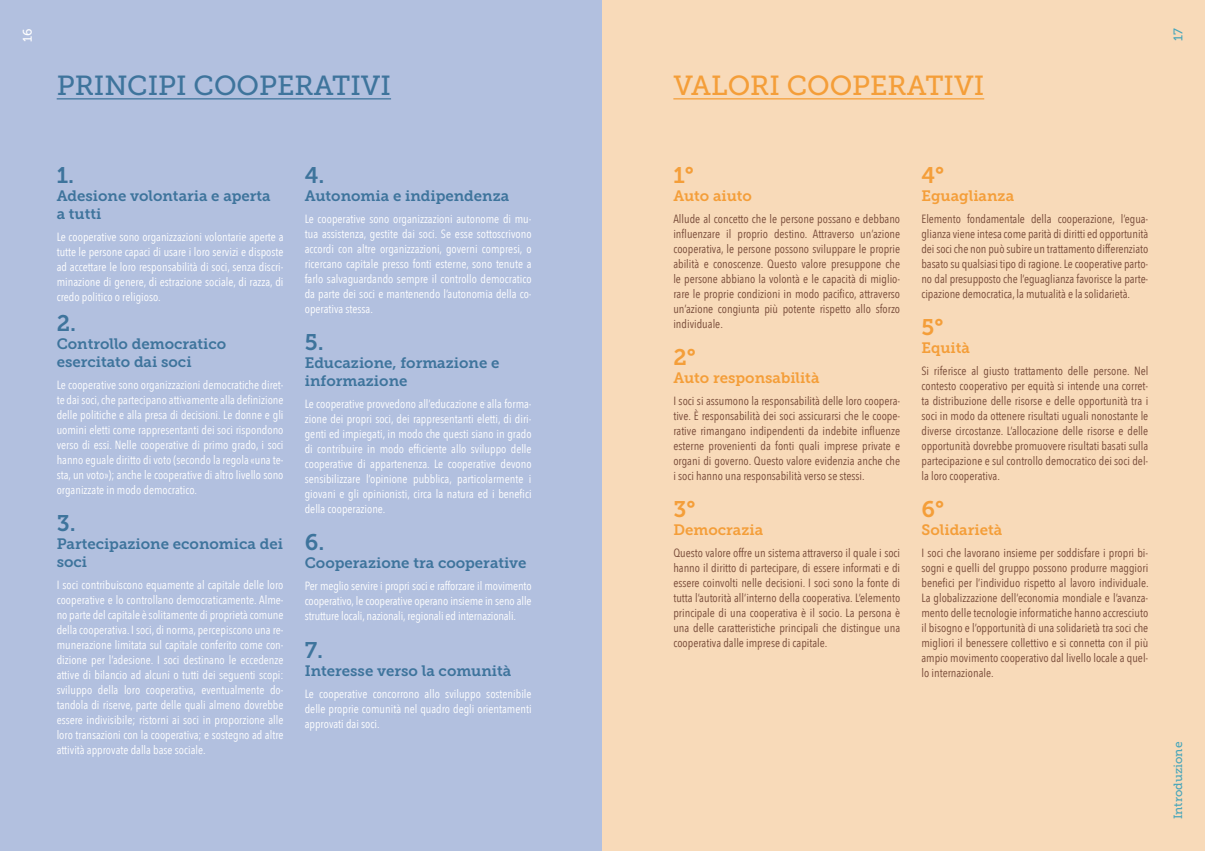
<style>
.page{position:relative;width:1205px;height:851px;background:#fff}
.page>*{position:absolute;margin:0;border:0;box-sizing:border-box;transform-origin:0 0}
.t1{font:27.5px "Museo Slab 500";color:#3e749c}
.t2{font:27.5px "Museo Slab 500";color:#f49e39}
.t3{font:22.5px "Museo Slab 700";color:#3e749c}
.t4{font:22.5px "Museo Slab 700";color:#f49e39}
.t5{font:15px/18px "Museo Slab 700";color:#3e749c}
.t6{font:15px "Museo Slab 700";color:#f49e39}
.t7{font:12.5px "Museo Slab 500";color:#fff}
.t8{font:12.5px "Museo Slab 500";color:#46a5ba}
.t9{font:11.88px/15px "Avenir Next Condensed";color:#fff;text-align:justify}
.t10{font:11.88px/15px "Avenir Next Condensed";color:#764937;text-align:justify}
.t11{font:11.88px "Museo Slab 500";color:#46a5ba}
</style>
<div class="page">
<div style="left:0;top:0;width:602px;height:850px;background:#b2c0df"></div>
<div style="left:602px;top:0;width:603px;height:850px;background:#f8dab9"></div>
<hr style="left:57px;top:98px;width:334px;height:1px;background:#3e749c">
<hr style="left:673px;top:98px;width:311px;height:1px;background:#f49e39">
<p class="t7" style="left:21px;top:42px;width:15px;rotate:-90deg">16</p>
<p class="t8" style="left:1171px;top:41px;width:14px;rotate:-90deg">17</p>
<h1 class="t1" style="left:57px;top:70px;width:336px">PRINCIPI COOPERATIVI</h1>
<h1 class="t2" style="left:673px;top:70px;width:312px">VALORI COOPERATIVI</h1>
<h2 class="t3" style="left:57px;top:162px;width:19px">1.</h2>
<p class="t5" style="left:57px;top:186px;width:216px">Adesione volontaria e aperta a tutti</p>
<p class="t9" style="left:57px;top:228px;width:228px">Le cooperative sono organizzazioni volontarie aperte a tutte le persone capaci di usare i loro servizi e disposte ad accettare le loro responsabilità di soci, senza discri&shy;minazione di genere, di estrazione sociale, di razza, di credo politico o religioso.</p>
<h2 class="t3" style="left:57px;top:310px;width:21px">2.</h2>
<p class="t5" style="left:57px;top:335px;width:171px">Controllo democratico esercitato dai soci</p>
<p class="t9" style="left:57px;top:376px;width:228px">Le cooperative sono organizzazioni democratiche diret&shy;te dai soci, che partecipano attivamente alla definizione delle politiche e alla presa di decisioni. Le donne e gli uomini eletti come rappresentanti dei soci rispondono verso di essi. Nelle cooperative di primo grado, i soci hanno eguale diritto di voto (secondo la regola «una te&shy;sta, un voto»); anche le cooperative di altro livello sono organizzate in modo democratico.</p>
<h2 class="t3" style="left:57px;top:510px;width:21px">3.</h2>
<p class="t5" style="left:57px;top:535px;width:228px">Partecipazione economica dei soci</p>
<p class="t9" style="left:57px;top:577px;width:228px">I soci contribuiscono equamente al capitale delle loro cooperative e lo controllano democraticamente. Alme&shy;no parte del capitale è solitamente di proprietà comune della cooperativa. I soci, di norma, percepiscono una re&shy;munerazione limitata sul capitale conferito come con&shy;dizione per l’adesione. I soci destinano le eccedenze attive di bilancio ad alcuni o tutti dei seguenti scopi: sviluppo della loro cooperativa, eventualmente do&shy;tandola di riserve, parte delle quali almeno dovrebbe essere indivisibile; ristorni ai soci in proporzione alle loro transazioni con la cooperativa; e sostegno ad altre attività approvate dalla base sociale.</p>
<h2 class="t3" style="left:305px;top:162px;width:21px">4.</h2>
<p class="t5" style="left:305px;top:186px;width:206px">Autonomia e indipendenza</p>
<p class="t9" style="left:305px;top:210px;width:228px">Le cooperative sono organizzazioni autonome di mu&shy;tua assistenza, gestite dai soci. Se esse sottoscrivono accordi con altre organizzazioni, governi compresi, o ricercano capitale presso fonti esterne, sono tenute a farlo salvaguardando sempre il controllo democratico da parte dei soci e mantenendo l’autonomia della co&shy;operativa stessa.</p>
<h2 class="t3" style="left:305px;top:329px;width:20px">5.</h2>
<p class="t5" style="left:305px;top:354px;width:196px">Educazione, formazione e informazione</p>
<p class="t9" style="left:305px;top:396px;width:228px">Le cooperative provvedono all’educazione e alla forma&shy;zione dei propri soci, dei rappresentanti eletti, di diri&shy;genti ed impiegati, in modo che questi siano in grado di contribuire in modo efficiente allo sviluppo delle cooperative di appartenenza. Le cooperative devono sensibilizzare l’opinione pubblica, particolarmente i giovani e gli opinionisti, circa la natura ed i benefici della cooperazione.</p>
<h2 class="t3" style="left:305px;top:529px;width:21px">6.</h2>
<p class="t5" style="left:305px;top:554px;width:223px">Cooperazione tra cooperative</p>
<p class="t9" style="left:305px;top:578px;width:228px">Per meglio servire i propri soci e rafforzare il movimento cooperativo, le cooperative operano insieme in seno alle strutture locali, nazionali, regionali ed internazionali.</p>
<h2 class="t3" style="left:305px;top:637px;width:20px">7.</h2>
<p class="t5" style="left:305px;top:661px;width:208px">Interesse verso la comunità</p>
<p class="t9" style="left:305px;top:685px;width:228px">Le cooperative concorrono allo sviluppo sostenibile delle proprie comunità nel quadro degli orientamenti approvati dai soci.</p>
<h2 class="t4" style="left:673px;top:162px;width:22px">1°</h2>
<p class="t6" style="left:673px;top:187px;width:80px">Auto aiuto</p>
<p class="t10" style="left:673px;top:210px;width:228px">Allude al concetto che le persone possano e debbano influenzare il proprio destino. Attraverso un’azione cooperativa, le persone possono sviluppare le proprie abilità e conoscenze. Questo valore presuppone che le persone abbiano la volontà e le capacità di miglio&shy;rare le proprie condizioni in modo pacifico, attraverso un’azione congiunta più potente rispetto allo sforzo individuale.</p>
<h2 class="t4" style="left:673px;top:344px;width:24px">2°</h2>
<p class="t6" style="left:673px;top:369px;width:148px">Auto responsabilità</p>
<p class="t10" style="left:673px;top:393px;width:228px">I soci si assumono la responsabilità delle loro coopera&shy;tive. È responsabilità dei soci assicurarsi che le coope&shy;rative rimangano indipendenti da indebite influenze esterne provenienti da fonti quali imprese private e organi di governo. Questo valore evidenzia anche che i soci hanno una responsabilità verso se stessi.</p>
<h2 class="t4" style="left:673px;top:496px;width:24px">3°</h2>
<p class="t6" style="left:673px;top:521px;width:91px">Democrazia</p>
<p class="t10" style="left:673px;top:545px;width:228px">Questo valore offre un sistema attraverso il quale i soci hanno il diritto di partecipare, di essere informati e di essere coinvolti nelle decisioni. I soci sono la fonte di tutta l’autorità all’interno della cooperativa. L’elemento principale di una cooperativa è il socio. La persona è una delle caratteristiche principali che distingue una cooperativa dalle imprese di capitale.</p>
<h2 class="t4" style="left:921px;top:162px;width:24px">4°</h2>
<p class="t6" style="left:921px;top:187px;width:94px">Eguaglianza</p>
<p class="t10" style="left:921px;top:210px;width:228px">Elemento fondamentale della cooperazione, l’egua&shy;glianza viene intesa come parità di diritti ed opportunità dei soci che non può subire un trattamento differenziato basato su qualsiasi tipo di ragione. Le cooperative parto&shy;no dal presupposto che l’eguaglianza favorisce la parte&shy;cipazione democratica, la mutualità e la solidarietà.</p>
<h2 class="t4" style="left:921px;top:314px;width:23px">5°</h2>
<p class="t6" style="left:921px;top:339px;width:50px">Equità</p>
<p class="t10" style="left:921px;top:363px;width:228px">Si riferisce al giusto trattamento delle persone. Nel contesto cooperativo per equità si intende una corret&shy;ta distribuzione delle risorse e delle opportunità tra i soci in modo da ottenere risultati uguali nonostante le diverse circostanze. L’allocazione delle risorse e delle opportunità dovrebbe promuovere risultati basati sulla partecipazione e sul controllo democratico dei soci del&shy;la loro cooperativa.</p>
<h2 class="t4" style="left:921px;top:496px;width:24px">6°</h2>
<p class="t6" style="left:921px;top:521px;width:82px">Solidarietà</p>
<p class="t10" style="left:921px;top:545px;width:229px">I soci che lavorano insieme per soddisfare i propri bi&shy;sogni e quelli del gruppo possono produrre maggiori benefici per l’individuo rispetto al lavoro individuale.<br>La globalizzazione dell’economia mondiale e l’avanza&shy;mento delle tecnologie informatiche hanno accresciuto il bisogno e l’opportunità di una solidarietà tra soci che migliori il benessere collettivo e si connetta con il più ampio movimento cooperativo dal livello locale a quel&shy;lo internazionale.</p>
<p class="t11" style="left:1171px;top:819px;width:79px;rotate:-90deg">Introduzione</p>
</div>
